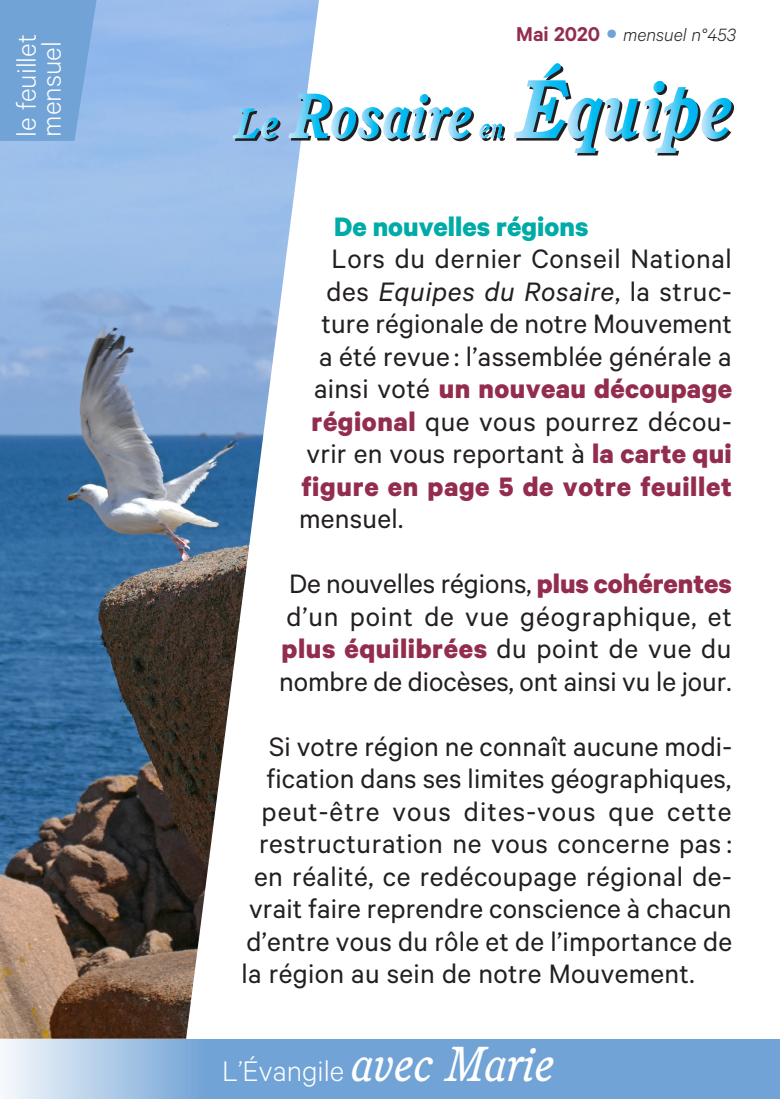
<style>
.page{position:relative;width:780px;height:1099px;background:#fff}
.page>*{position:absolute;margin:0;border:0;box-sizing:border-box;transform-origin:0 0}
.t1{font:300 31.75px "Calibre";color:#fff}
.t2{font:30px/32.5px "Calibre";letter-spacing:.01em;color:#231f20;text-align:right}
.t3{font:30px "Calibre";letter-spacing:.035em;color:#231f20}
.t4{font:700 30px "Calibre";color:#00aba7}
.t5{font:300 30px/25px "Calibre";color:#fff}
.t6{font:italic 300 20px "Calibre";color:#231f20}
.s1{font-weight:600;font-style:normal;font-size:22.5px;color:#932d4e}
.s2{font-weight:600;font-style:normal;font-size:27.5px;color:#71a3d6}
.s3{font-style:italic}
.s4{font-weight:700;color:#932d4e}
.s5{font-family:"Cushing";font-weight:400;font-style:italic;font-size:47.75px}
</style>
<div class="page">
<img style="left:0;top:0;width:319px;height:1038px">
<svg style="left:0;top:1038px;width:780px;height:60px;background:#84afdb"></svg>
<svg style="left:0;top:0;width:97px;height:141px;background:#75a5d8"></svg>
<svg style="left:232px;top:108px;width:48px;height:33px;background:#71a6c9"></svg>
<svg style="left:288px;top:94px;width:217px;height:47px"></svg>
<svg style="left:513px;top:63px;width:221px;height:92px"></svg>
<p class="t5" style="left:13px;top:137px;width:104px;rotate:-90deg">le feuillet mensuel</p>
<p class="t6" style="left:516px;top:23px;width:221px"><span class="s1">Mai 2020</span> <span class="s2">•</span> mensuel n°453</p>
<p class="t4" style="left:334px;top:208px;width:256px">De nouvelles régions</p>
<p class="t2" style="left:301px;top:241px;width:432px">Lors du dernier Conseil National des <span class="s3">Equipes du Rosaire</span>, la struc&shy;ture régionale de notre Mouvement a été revue : l’assemblée générale a ainsi voté <span class="s4">un nouveau découpage régional</span> que vous pourrez décou&shy;vrir en vous reportant à <span class="s4">la carte qui figure en page 5 de votre feuillet</span></p>
<p class="t2" style="left:289px;top:485px;width:444px;line-height:65px;text-align:left;text-indent:10px">mensuel.<br>De nouvelles régions, <span class="s4">plus cohérentes</span></p>
<p class="t2" style="left:279px;top:599px;width:454px;text-align:justify">d’un point de vue géographique, et <span class="s4">plus équilibrées</span> du point de vue du nombre de diocèses, ont ainsi vu le jour.</p>
<p class="t2" style="left:269px;top:729px;width:464px">Si votre région ne connaît aucune modi-</p>
<p class="t2" style="left:266px;top:761px;width:466px">fication dans ses limites géographiques,</p>
<p class="t3" style="left:261px;top:794px;width:471px">peut-être vous dites-vous que cette</p>
<p class="t2" style="left:259px;top:826px;width:474px">restructuration ne vous concerne pas :</p>
<p class="t2" style="left:254px;top:859px;width:479px">en réalité, ce redécoupage régional de-</p>
<p class="t2" style="left:249px;top:891px;width:484px">vrait faire reprendre conscience à chacun</p>
<p class="t2" style="left:246px;top:924px;width:487px">d’entre vous du rôle et de l’importance de</p>
<p class="t2" style="left:241px;top:956px;width:454px">la région au sein de notre Mouvement.</p>
<p class="t1" style="left:222px;top:1052px;width:334px">L’Évangile <span class="s5">avec Marie</span></p>
</div>
